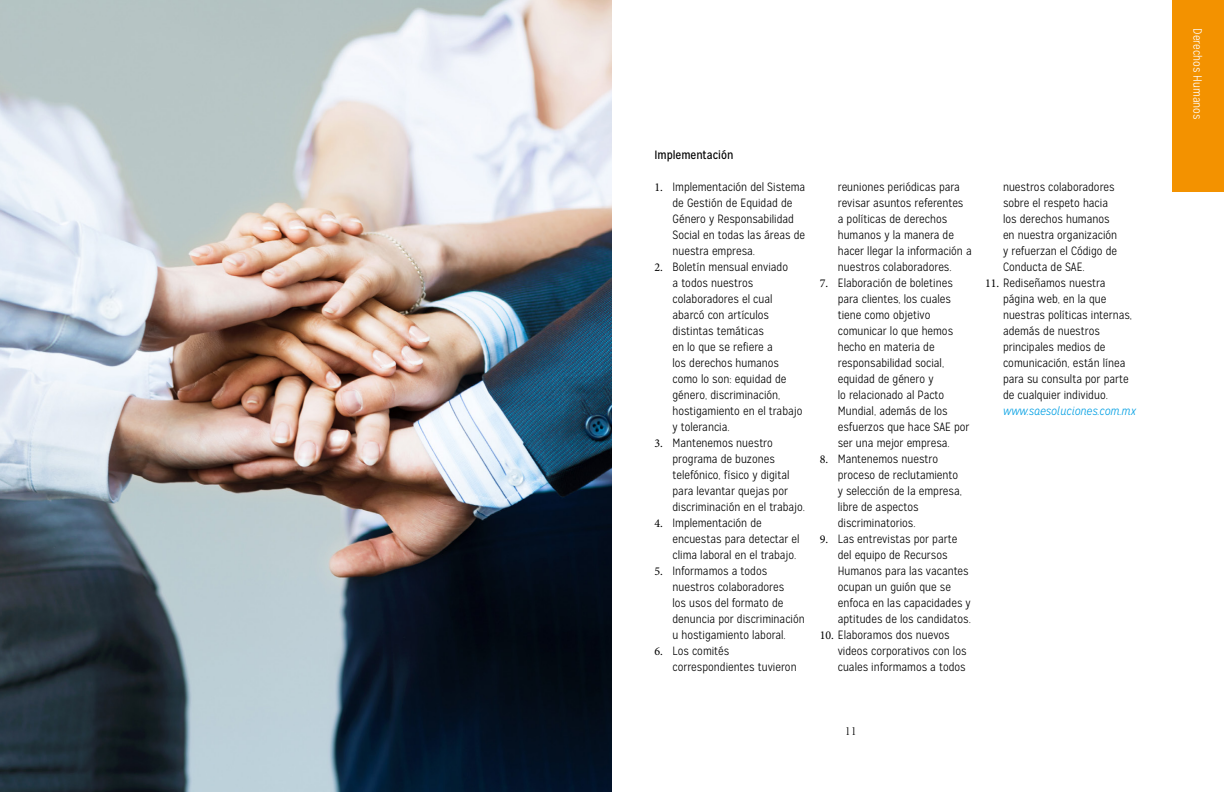
<style>
.page{position:relative;width:1224px;height:792px;background:#fff}
.page>*{position:absolute;margin:0;border:0;box-sizing:border-box;transform-origin:0 0}
.t1{font:300 12px/16px "Mission Gothic";color:#000}
.t2{font:italic 300 12px "Mission Gothic";color:#009fe3}
.t3{font:300 12px "Mission Gothic";color:#fff}
.t4{font:12px "Mission Gothic";color:#000}
.t5{font:12px "Baskerville";color:#000}
.s1{font-family:"Minion Pro";font-weight:400}
</style>
<div class="page">
<div style="left:1172px;top:0;width:52px;height:192px;background:#f39200"></div>
<img style="left:0;top:0;width:612px;height:792px">
<p class="t4" style="left:655px;top:148px;width:80px">Implementación</p>
<p class="t1" style="left:673px;top:179px;width:134px;text-indent:-18px"><span class="s1">1.</span> Implementación del Sistema de Gestión de Equidad de<br>Género y Responsabilidad<br>Social en todas las áreas de nuestra empresa.</p>
<p class="t1" style="left:673px;top:259px;width:131px;text-indent:-18px"><span class="s1">2.</span> Boletín mensual enviado<br>a todos nuestros colaboradores el cual abarcó con artículos distintas temáticas<br>en lo que se refiere a<br>los derechos humanos como lo son: equidad de género, discriminación, hostigamiento en el trabajo y tolerancia.</p>
<p class="t1" style="left:673px;top:435px;width:134px;text-indent:-18px"><span class="s1">3.</span> Mantenemos nuestro programa de buzones telefónico, físico y digital para levantar quejas por discriminación en el trabajo.</p>
<p class="t1" style="left:673px;top:515px;width:129px;text-indent:-18px"><span class="s1">4.</span> Implementación de encuestas para detectar el clima laboral en el trabajo.</p>
<p class="t1" style="left:673px;top:563px;width:134px;text-indent:-18px"><span class="s1">5.</span> Informamos a todos nuestros colaboradores<br>los usos del formato de denuncia por discriminación u hostigamiento laboral.</p>
<p class="t1" style="left:673px;top:643px;width:126px;text-indent:-18px"><span class="s1">6.</span> Los comités correspondientes tuvieron</p>
<p class="t1" style="left:838px;top:179px;width:135px">reuniones periódicas para revisar asuntos referentes a políticas de derechos humanos y la manera de hacer llegar la información a nuestros colaboradores.</p>
<p class="t1" style="left:838px;top:275px;width:133px;text-indent:-18px"><span class="s1">7.</span> Elaboración de boletines para clientes, los cuales tiene como objetivo comunicar lo que hemos hecho en materia de responsabilidad social, equidad de género y<br>lo relacionado al Pacto<br>Mundial, además de los esfuerzos que hace SAE por ser una mejor empresa.</p>
<p class="t1" style="left:838px;top:451px;width:126px;text-indent:-18px"><span class="s1">8.</span> Mantenemos nuestro proceso de reclutamiento y selección de la empresa, libre de aspectos discriminatorios.</p>
<p class="t1" style="left:838px;top:531px;width:135px;text-indent:-18px"><span class="s1">9.</span> Las entrevistas por parte del equipo de Recursos<br>Humanos para las vacantes ocupan un guión que se enfoca en las capacidades y aptitudes de los candidatos.</p>
<p class="t1" style="left:838px;top:627px;width:130px;text-indent:-18px"><span class="s1">10.</span> Elaboramos dos nuevos videos corporativos con los cuales informamos a todos</p>
<p class="t1" style="left:1003px;top:179px;width:116px">nuestros colaboradores sobre el respeto hacia los derechos humanos en nuestra organización y refuerzan el Código de<br>Conducta de SAE.</p>
<p class="t1" style="left:1003px;top:275px;width:131px;text-indent:-18px"><span class="s1">11.</span> Rediseñamos nuestra página web, en la que nuestras políticas internas, además de nuestros principales medios de comunicación, están línea para su consulta por parte de cualquier individuo.</p>
<p class="t2" style="left:1003px;top:404px;width:134px">www.saesoluciones.com.mx</p>
<p class="t5" style="left:845px;top:724px;width:13px">11</p>
<p class="t3" style="left:1205px;top:28px;width:93px;rotate:90deg">Derechos Humanos</p>
</div>
